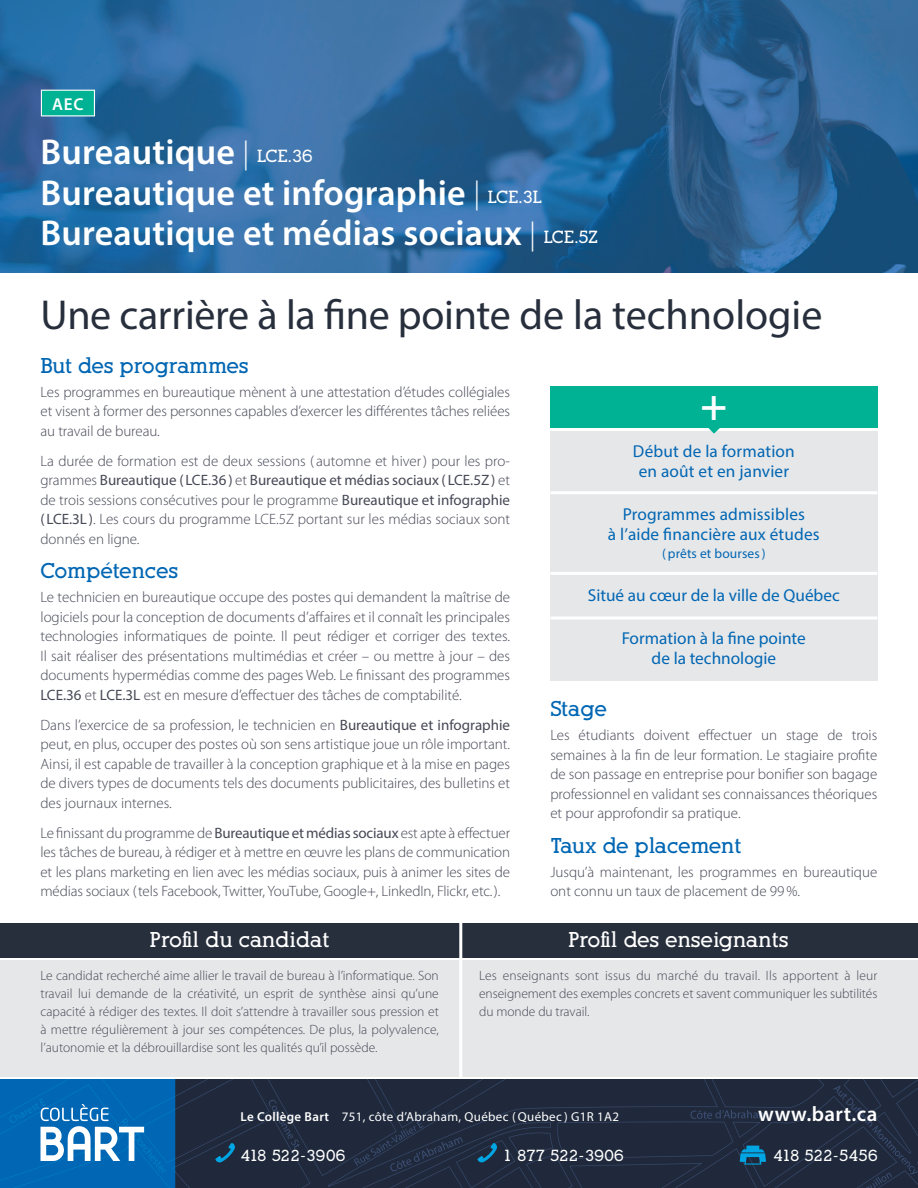
<style>
.page{position:relative;width:918px;height:1188px;background:#fff}
.page>*{position:absolute;margin:0;border:0;box-sizing:border-box;transform-origin:0 0}
.NEW_Texte_courant{font:700 condensed 45px "Myriad Pro";color:#fff}
.NEW_Titre{font:42px "Myriad Pro";letter-spacing:-.005em;color:#272e3c}
.NEW_Texte_courant-2{font:600 36px "Myriad Pro";letter-spacing:.005em;color:#fff}
.NEW_Sous-titre{font:700 21px "Alexandria FLF";letter-spacing:.01em;color:#0166b3}
.Sous-titre{font:700 21px "Alexandria FLF";letter-spacing:.01em;color:#fff}
.NEW_Texte_courant-3{font:600 21px "Myriad Pro";letter-spacing:.03em;color:#fff}
.NEW_Sous-titre-2{font:17.25px/20.2px "Myriad Pro";letter-spacing:.005em;color:#0166b3;text-align:center}
.Grille_Titre{font:600 17.25px "Myriad Pro";color:#fff}
.NEW_Texte_courant-4{font:700 15.75px "Alexandria FLF";letter-spacing:.025em;color:#fff}
.NEW_Texte_courant-5{font:300 15px/19.5px "Myriad Pro";color:#464855;text-align:justify}
.NEW_Texte_courant-6{font:300 13.5px/18px "Myriad Pro";letter-spacing:-.005em;color:#464855;text-align:justify}
.NEW_Sous-titre-3{font:13.5px "Myriad Pro";letter-spacing:.01em;color:#0166b3}
.NEW_Texte_courant-7{font:12.9px "Myriad Pro";letter-spacing:.025em;color:#fff}
.s1{font-weight:300;font-size:30px}
.s2{font-family:"Alexandria FLF";font-weight:700;font-size:17.25px}
.s3{font-weight:400}
.s4{font-weight:600}
</style>
<div class="page">
<img style="left:0;top:0;width:918px;height:273px">
<div style="left:41px;top:90px;width:53px;height:26px;background:#00b294"></div>
<div style="left:41px;top:90px;width:54px;height:26px;border:1px solid #fff"></div>
<div style="left:550px;top:431px;width:327px;height:249px;background:#e6e7e9"></div>
<hr style="left:550px;top:491px;width:327px;height:3px;background:#fff">
<hr style="left:550px;top:572px;width:327px;height:3px;background:#fff">
<hr style="left:550px;top:616px;width:327px;height:4px;background:#f4f4f5">
<div style="left:550px;top:386px;width:327px;height:42px;background:#00b294"></div>
<svg style="left:708px;top:428px;width:12px;height:5px"></svg>
<div style="left:0;top:961px;width:918px;height:116px;background:#e6e7e9"></div>
<div style="left:0;top:923px;width:918px;height:34px;background:#272e3c"></div>
<hr style="left:459px;top:922px;width:3px;height:158px;background:#fff">
<img style="left:0;top:1080px;width:918px;height:108px">
<svg style="left:40px;top:1104px;width:104px;height:57px"></svg>
<svg style="left:215px;top:1143px;width:20px;height:20px"></svg>
<svg style="left:477px;top:1143px;width:20px;height:20px"></svg>
<svg style="left:740px;top:1146px;width:26px;height:19px"></svg>
<p class="Grille_Titre" style="left:52px;top:93px;width:33px">AEC</p>
<p class="NEW_Texte_courant-2" style="left:40px;top:129px;width:273px">Bureautique <span class="s1">|</span> <span class="s2">LCE.36</span></p>
<p class="NEW_Texte_courant-2" style="left:40px;top:170px;width:503px">Bureautique et infographie <span class="s1">|</span> <span class="s2">LCE.3L</span></p>
<p class="NEW_Texte_courant-2" style="left:40px;top:210px;width:559px">Bureautique et médias sociaux <span class="s1">|</span> <span class="s2">LCE.5Z</span></p>
<p class="NEW_Titre" style="left:40px;top:289px;width:783px">Une carrière à la fine pointe de la technologie</p>
<p class="NEW_Sous-titre" style="left:40px;top:354px;width:209px">But des programmes</p>
<p class="NEW_Texte_courant-5" style="left:40px;top:382px;width:471px">Les programmes en bureautique mènent à une attestation d’études collégiales et visent à former des personnes capables d’exercer les différentes tâches reliées au travail de bureau.</p>
<p class="NEW_Texte_courant-5" style="left:40px;top:451px;width:471px">La durée de formation est de deux sessions ( automne et hiver) pour les pro&shy;grammes <span class="s3">Bureautique ( LCE.36)</span> et <span class="s3">Bureautique et médias sociaux ( LCE.5Z)</span> et de trois sessions consécutives pour le programme <span class="s3">Bureautique et infographie ( LCE.3L )</span>. Les cours du programme LCE.5Z portant sur les médias sociaux sont donnés en ligne.</p>
<p class="NEW_Sous-titre" style="left:40px;top:560px;width:139px">Compétences</p>
<p class="NEW_Texte_courant-5" style="left:40px;top:588px;width:471px">Le technicien en bureautique occupe des postes qui demandent la maîtrise de logiciels pour la conception de documents d’affaires et il connaît les principales technologies informatiques de pointe. Il peut rédiger et corriger des textes.<br>Il sait réaliser des présentations multimédias et créer – ou mettre à jour – des documents hypermédias comme des pages Web. Le finissant des programmes <span class="s3">LCE.36</span> et <span class="s3">LCE.3L</span> est en mesure d’effectuer des tâches de comptabilité.</p>
<p class="NEW_Texte_courant-5" style="left:40px;top:715px;width:471px">Dans l’exercice de sa profession, le technicien en <span class="s3">Bureautique et infographie </span>peut, en plus, occuper des postes où son sens artistique joue un rôle important.<br>Ainsi, il est capable de travailler à la conception graphique et à la mise en pages de divers types de documents tels des documents publicitaires, des bulletins et des journaux internes.</p>
<p class="NEW_Texte_courant-5" style="left:40px;top:823px;width:471px">Le finissant du programme de <span class="s3">Bureautique et médias sociaux</span> est apte à effectuer les tâches de bureau, à rédiger et à mettre en œuvre les plans de communication et les plans marketing en lien avec les médias sociaux, puis à animer les sites de médias sociaux (tels Facebook, Twitter, YouTube, Google+, LinkedIn, Flickr, etc.).</p>
<p class="NEW_Texte_courant" style="left:700px;top:377px;width:28px">+</p>
<p class="NEW_Sous-titre-2" style="left:633px;top:441px;width:163px">Début de la formation en août et en janvier</p>
<p class="NEW_Sous-titre-2" style="left:608px;top:504px;width:213px">Programmes admissibles<br>à l’aide financière aux études</p>
<p class="NEW_Sous-titre-3" style="left:662px;top:546px;width:105px">( prêts et bourses)</p>
<p class="NEW_Sous-titre-2" style="left:588px;top:585px;width:253px">Situé au cœur de la ville de Québec</p>
<p class="NEW_Sous-titre-2" style="left:622px;top:628px;width:186px">Formation à la fine pointe de la technologie</p>
<p class="NEW_Sous-titre" style="left:550px;top:698px;width:58px">Stage</p>
<p class="NEW_Texte_courant-5" style="left:550px;top:726px;width:329px">Les étudiants doivent effectuer un stage de trois semaines à la fin de leur formation. Le stagiaire profite de son passage en entreprise pour bonifier son bagage professionnel en validant ses connaissances théoriques et pour approfondir sa pratique.</p>
<p class="NEW_Sous-titre" style="left:550px;top:834px;width:192px">Taux de placement</p>
<p class="NEW_Texte_courant-5" style="left:550px;top:862px;width:329px">Jusqu’à maintenant, les programmes en bureautique ont connu un taux de placement de 99%.</p>
<p class="Sous-titre" style="left:150px;top:929px;width:181px">Profil du candidat</p>
<p class="NEW_Texte_courant-6" style="left:40px;top:967px;width:400px">Le candidat recherché aime allier le travail de bureau à l’informatique. Son travail lui demande de la créativité, un esprit de synthèse ainsi qu’une capacité à rédiger des textes. Il doit s’attendre à travailler sous pression et à mettre régulièrement à jour ses compétences. De plus, la polyvalence, l’autonomie et la débrouillardise sont les qualités qu’il possède.</p>
<p class="Sous-titre" style="left:568px;top:929px;width:221px">Profil des enseignants</p>
<p class="NEW_Texte_courant-6" style="left:479px;top:967px;width:400px">Les enseignants sont issus du marché du travail. Ils apportent à leur enseignement des exemples concrets et savent communiquer les subtilités du monde du travail.</p>
<p class="NEW_Texte_courant-7" style="left:240px;top:1109px;width:380px"><span class="s4">Le Collège Bart</span> 751, côte d’Abraham, Québec ( Québec ) G1R 1A2</p>
<p class="NEW_Texte_courant-3" style="left:758px;top:1101px;width:121px">www.bart.ca</p>
<p class="NEW_Texte_courant-4" style="left:241px;top:1147px;width:106px">418 522-3906</p>
<p class="NEW_Texte_courant-4" style="left:503px;top:1147px;width:122px">1 877 522-3906</p>
<p class="NEW_Texte_courant-4" style="left:774px;top:1147px;width:105px">418 522-5456</p>
</div>
